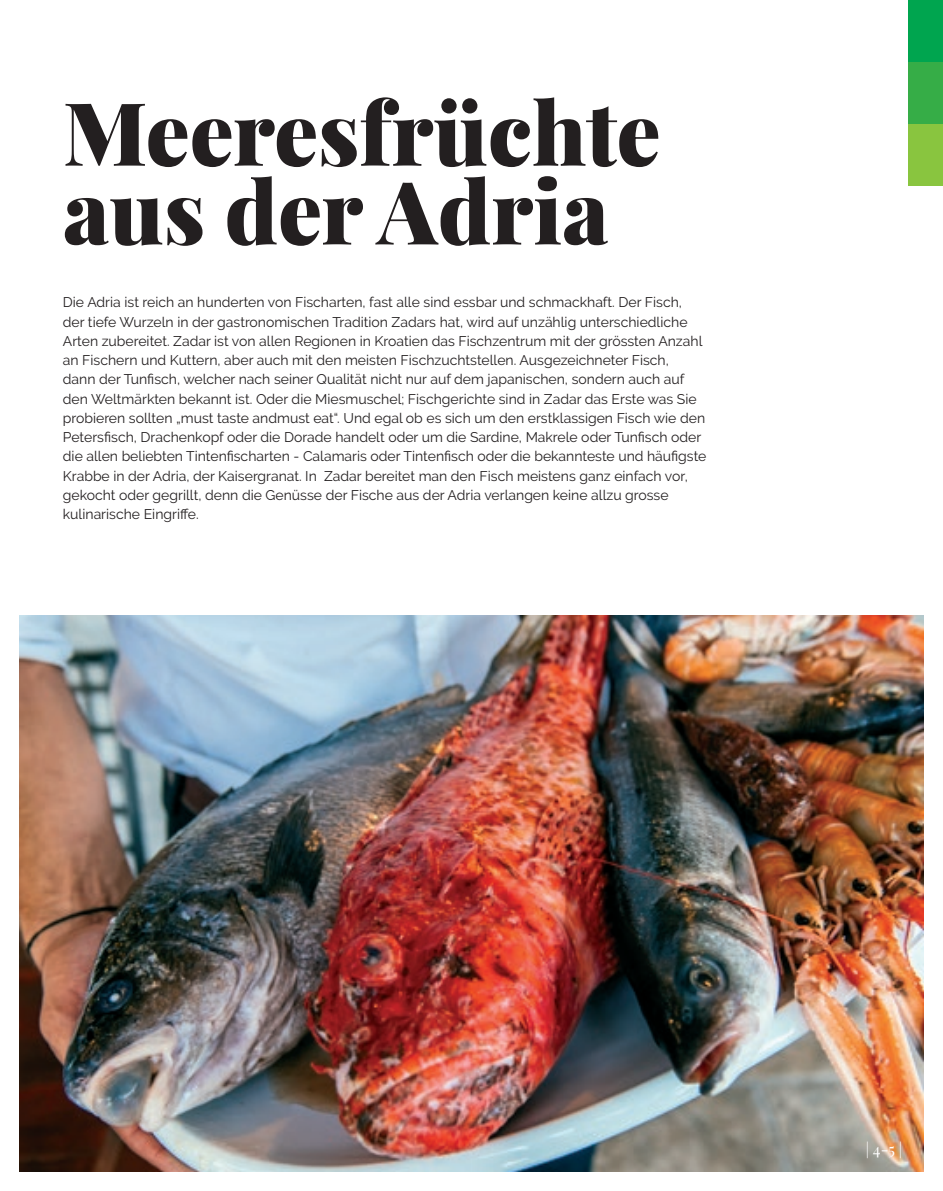
<style>
.page{position:relative;width:943px;height:1191px;background:#fff}
.page>*{position:absolute;margin:0;border:0;box-sizing:border-box;transform-origin:0 0}
.t1{font:900 87.5px/78.8px "Playfair Display";color:#231f20}
.t2{font:15.75px "Playfair Display";color:#fff}
.t3{font:14px/19.2px "Raleway";color:#231f20}
</style>
<div class="page">
<img style="left:20px;top:615px;width:903px;height:556px">
<div style="left:908px;top:0;width:35px;height:62px;background:#00a54f"></div>
<div style="left:908px;top:62px;width:35px;height:62px;background:#36ad47"></div>
<div style="left:908px;top:124px;width:35px;height:62px;background:#89c53f"></div>
<h1 class="t1" style="left:63px;top:86px;width:599px">Meeresfrüchte aus der Adria</h1>
<p class="t3" style="left:63px;top:293px;width:645px">Die Adria ist reich an hunderten von Fischarten, fast alle sind essbar und schmackhaft. Der Fisch, der tiefe Wurzeln in der gastronomischen Tradition Zadars hat, wird auf unzählig unterschiedliche Arten zubereitet. Zadar ist von allen Regionen in Kroatien das Fischzentrum mit der grössten Anzahl an Fischern und Kuttern, aber auch mit den meisten Fischzuchtstellen. Ausgezeichneter Fisch,<br>dann der Tunfisch, welcher nach seiner Qualität nicht nur auf dem japanischen, sondern auch auf den Weltmärkten bekannt ist. Oder die Miesmuschel; Fischgerichte sind in Zadar das Erste was Sie probieren sollten „must taste andmust eat“. Und egal ob es sich um den erstklassigen Fisch wie den Petersfisch, Drachenkopf oder die Dorade handelt oder um die Sardine, Makrele oder Tunfisch oder die allen beliebten Tintenfischarten - Calamaris oder Tintenfisch oder die bekannteste und häufigste Krabbe in der Adria, der Kaisergranat. In Zadar bereitet man den Fisch meistens ganz einfach vor, gekocht oder gegrillt, denn die Genüsse der Fische aus der Adria verlangen keine allzu grosse kulinarische Eingriffe.</p>
<p class="t2" style="left:865px;top:1136px;width:38px">| 4-5 |</p>
</div>
